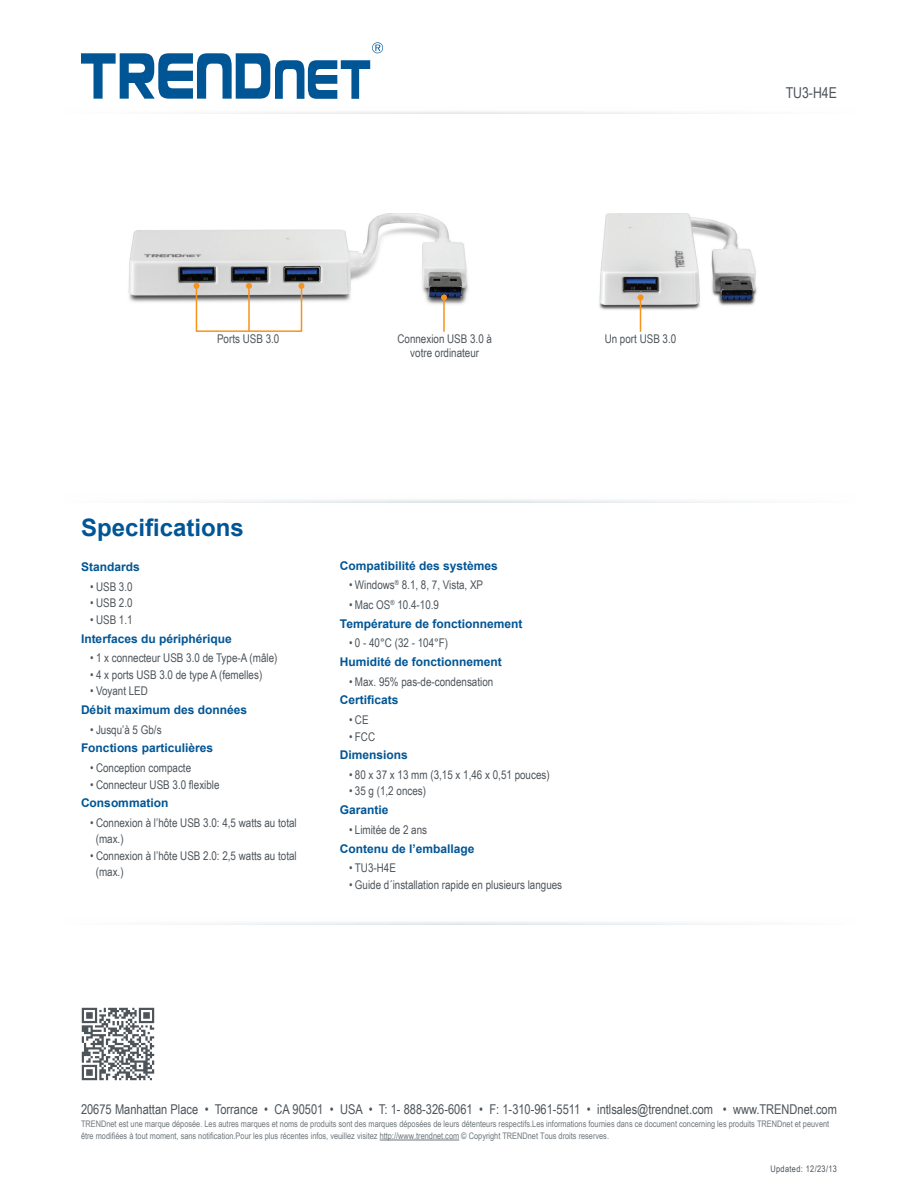
<style>
.page{position:relative;width:918px;height:1188px;background:#fff}
.page>*{position:absolute;margin:0;border:0;box-sizing:border-box;transform-origin:0 0}
.t1{font:700 24px "Arial";color:#005595}
.t2{font:15px "Arial Narrow";color:#4d545a}
.t3{font:13.5px "Arial Narrow";color:#4d545a}
.spec_header{font:12px/16.5px "Arial Narrow";color:#4d545a}
.spec_header-2{font:700 12px "Arial";color:#005595}
.t4{font:9px/12px "Arial Narrow";color:#6e777c}
.t5{font:9px "Arial Narrow";letter-spacing:.04em;color:#4d545a}
</style>
<div class="page">
<svg style="left:201px;top:111px;width:517px;height:3px"></svg>
<svg style="left:81px;top:42px;width:302px;height:57px"></svg>
<img style="left:81px;top:1007px;width:74px;height:74px">
<img style="left:128px;top:213px;width:341px;height:93px">
<img style="left:599px;top:213px;width:158px;height:97px">
<hr style="left:640px;top:297px;width:1px;height:35px;background:#f7931d">
<svg style="left:638px;top:294px;width:6px;height:6px"></svg>
<hr style="left:443px;top:297px;width:2px;height:35px;background:#f7931d">
<svg style="left:441px;top:294px;width:6px;height:6px"></svg>
<div style="left:196px;top:285px;width:106px;height:47px;border:2px solid #f7931d"></div>
<svg style="left:298px;top:283px;width:6px;height:6px"></svg>
<svg style="left:194px;top:283px;width:6px;height:6px"></svg>
<hr style="left:248px;top:286px;width:2px;height:45px;background:#f7931d">
<svg style="left:246px;top:283px;width:6px;height:6px"></svg>
<hr style="left:380px;top:1140px;width:79px;height:1px;background:#6e777c">
<p class="spec_header" style="left:217px;top:330px;width:64px">Ports USB 3.0</p>
<p class="spec_header" style="left:397px;top:330px;width:96px">Connexion USB 3.0 à</p>
<p class="spec_header" style="left:605px;top:330px;width:73px">Un port USB 3.0</p>
<p class="spec_header" style="left:410px;top:344px;width:70px">votre ordinateur</p>
<p class="t1" style="left:81px;top:512px;width:164px">Specifications</p>
<p class="spec_header-2" style="left:81px;top:559px;width:60px">Standards</p>
<p class="spec_header" style="left:90px;top:578px;width:44px">• USB 3.0</p>
<p class="spec_header" style="left:90px;top:594px;width:44px">• USB 2.0</p>
<p class="spec_header" style="left:90px;top:611px;width:44px">• USB 1.1</p>
<p class="spec_header-2" style="left:81px;top:630px;width:152px">Interfaces du périphérique</p>
<p class="spec_header" style="left:90px;top:649px;width:189px">• 1 x connecteur USB 3.0 de Type-A (mâle)</p>
<p class="spec_header" style="left:90px;top:666px;width:173px">• 4 x ports USB 3.0 de type A (femelles)</p>
<p class="spec_header" style="left:90px;top:682px;width:59px">• Voyant LED</p>
<p class="spec_header-2" style="left:81px;top:702px;width:168px">Débit maximum des données</p>
<p class="spec_header" style="left:90px;top:721px;width:73px">• Jusqu’à 5 Gb/s</p>
<p class="spec_header-2" style="left:81px;top:740px;width:134px">Fonctions particulières</p>
<p class="spec_header" style="left:90px;top:759px;width:102px">• Conception compacte</p>
<p class="spec_header" style="left:90px;top:776px;width:131px">• Connecteur USB 3.0 flexible</p>
<p class="spec_header-2" style="left:81px;top:795px;width:89px">Consommation</p>
<p class="spec_header" style="left:96px;top:814px;width:202px;text-indent:-5px">• Connexion à l’hôte USB 3.0: 4,5 watts au total (max.)</p>
<p class="spec_header" style="left:96px;top:847px;width:202px;text-indent:-5px">• Connexion à l’hôte USB 2.0: 2,5 watts au total (max.)</p>
<p class="spec_header-2" style="left:340px;top:557px;width:160px">Compatibilité des systèmes</p>
<p class="spec_header" style="left:349px;top:576px;width:135px">• Windows<sup>®</sup> 8.1, 8, 7, Vista, XP</p>
<p class="spec_header" style="left:349px;top:596px;width:91px">• Mac OS<sup>®</sup> 10.4-10.9</p>
<p class="spec_header-2" style="left:340px;top:615px;width:184px">Température de fonctionnement</p>
<p class="spec_header" style="left:349px;top:634px;width:100px">• 0 - 40°C (32 - 104°F)</p>
<p class="spec_header-2" style="left:340px;top:654px;width:164px">Humidité de fonctionnement</p>
<p class="spec_header" style="left:349px;top:673px;width:146px">• Max. 95% pas-de-condensation</p>
<p class="spec_header-2" style="left:340px;top:692px;width:60px">Certificats</p>
<p class="spec_header" style="left:349px;top:711px;width:21px">• CE</p>
<p class="spec_header" style="left:349px;top:728px;width:27px">• FCC</p>
<p class="spec_header-2" style="left:340px;top:747px;width:70px">Dimensions</p>
<p class="spec_header" style="left:349px;top:766px;width:202px">• 80 x 37 x 13 mm (3,15 x 1,46 x 0,51 pouces)</p>
<p class="spec_header" style="left:349px;top:783px;width:78px">• 35 g (1,2 onces)</p>
<p class="spec_header-2" style="left:340px;top:802px;width:50px">Garantie</p>
<p class="spec_header" style="left:349px;top:821px;width:79px">• Limitée de 2 ans</p>
<p class="spec_header-2" style="left:340px;top:840px;width:136px">Contenu de l’emballage</p>
<p class="spec_header" style="left:349px;top:859px;width:48px">• TU3-H4E</p>
<p class="spec_header" style="left:349px;top:876px;width:214px">• Guide d´installation rapide en plusieurs langues</p>
<p class="t2" style="left:786px;top:81px;width:53px">TU3-H4E</p>
<p class="t3" style="left:81px;top:1099px;width:758px">20675 Manhattan Place • Torrance • CA 90501 • USA • T: 1- 888-326-6061 • F: 1-310-961-5511 • intlsales@trendnet.com • www.TRENDnet.com</p>
<p class="t4" style="left:81px;top:1118px;width:750px">TRENDnet est une marque déposée. Les autres marques et noms de produits sont des marques déposées de leurs détenteurs respectifs.Les informations fournies dans ce document concerning les produits TRENDnet et peuvent être modifiées à tout moment, sans notification.Pour les plus récentes infos, veuillez visitez http://www.trendnet.com © Copyright TRENDnet Tous droits reserves.</p>
<p class="t5" style="left:771px;top:1162px;width:68px">Updated: 12/23/13</p>
</div>
